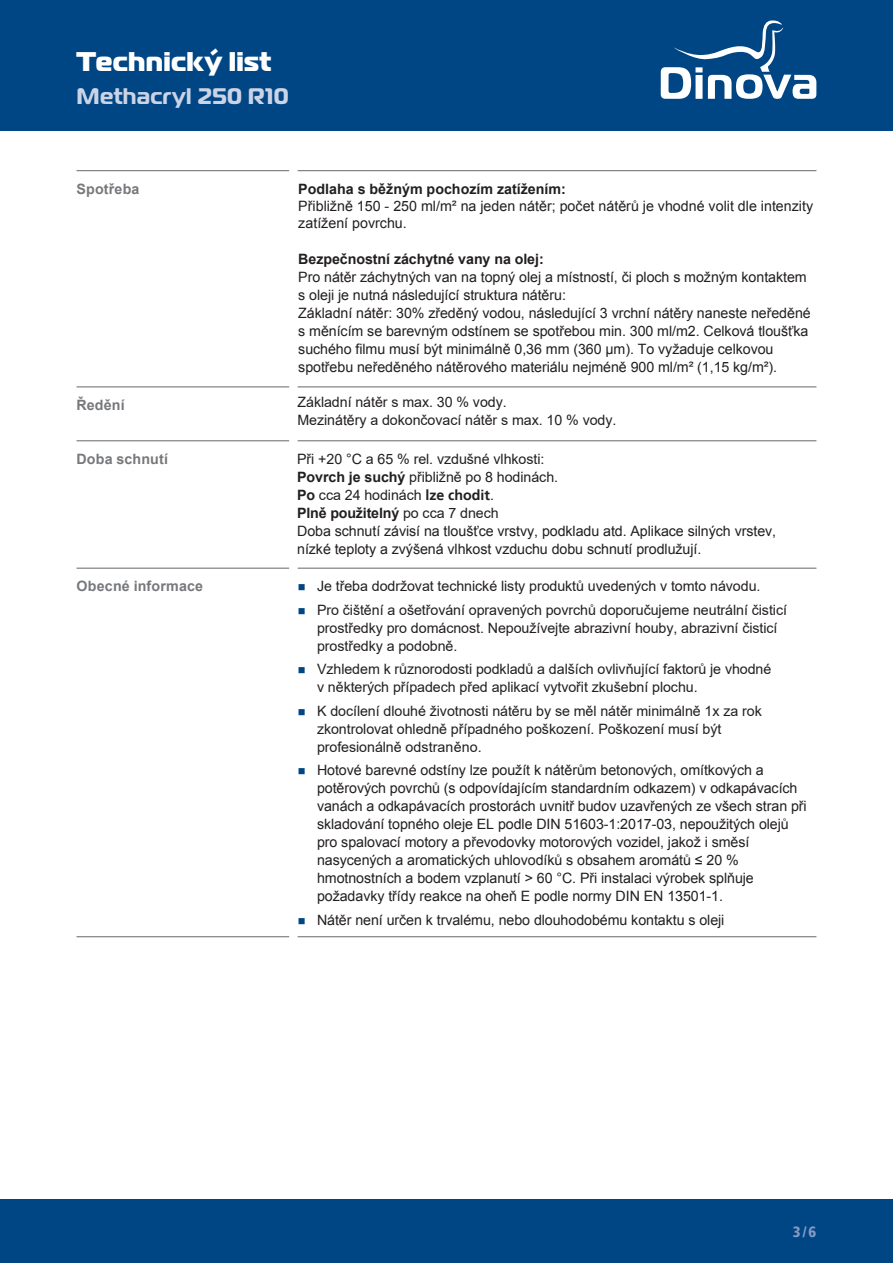
<style>
.page{position:relative;width:893px;height:1263px;background:#fff}
.page>*{position:absolute;margin:0;border:0;box-sizing:border-box;transform-origin:0 0}
.CB_AF_Kopf_TM{font:800 27px "Magistral";letter-spacing:.01em;color:#fff}
.CB_AF_Kopf_Produktname_klein{font:700 22.5px "Magistral";letter-spacing:.015em;color:#cbd3e6}
.t1{font:900 condensed 15px "Frutiger LT";color:#869bc3}
.CB_AF_Text_Standard{font:14.25px/18px "Arial";letter-spacing:-.005em;color:#231f20}
.CB_AF_Text_Standard-2{font:14.25px/18px "Arial";letter-spacing:-.005em;color:#231f20}
.CB_AF_Abschnitt_Ueberschrift{font:700 14.25px "Arial";letter-spacing:.01em;color:#76787b}
.s1{font-weight:700}
.s2{font-style:inherit}
.s3{font-family:"Frutiger LT";font-weight:700}
</style>
<div class="page">
<div style="left:0;top:0;width:893px;height:131px;background:#004684"></div>
<svg style="left:661px;top:20px;width:155px;height:79px"></svg>
<div style="left:0;top:1199px;width:893px;height:64px;background:#004684"></div>
<hr style="left:77px;top:170px;width:212px;height:1px;background:#76787b">
<hr style="left:298px;top:170px;width:518px;height:1px;background:#76787b">
<hr style="left:77px;top:386px;width:212px;height:1px;background:#76787b">
<hr style="left:298px;top:386px;width:518px;height:1px;background:#76787b">
<hr style="left:77px;top:440px;width:212px;height:1px;background:#76787b">
<hr style="left:298px;top:440px;width:518px;height:1px;background:#76787b">
<hr style="left:77px;top:568px;width:212px;height:1px;background:#76787b">
<hr style="left:298px;top:568px;width:518px;height:1px;background:#76787b">
<hr style="left:77px;top:936px;width:212px;height:1px;background:#76787b">
<hr style="left:298px;top:936px;width:518px;height:1px;background:#76787b">
<p class="CB_AF_Kopf_TM" style="left:77px;top:43px;width:196px">Technický list</p>
<p class="CB_AF_Kopf_Produktname_klein" style="left:77px;top:81px;width:214px">Methacryl 250 R10</p>
<p class="CB_AF_Abschnitt_Ueberschrift" style="left:77px;top:179px;width:64px">Spotřeba</p>
<p class="CB_AF_Text_Standard" style="left:298px;top:180px;width:516px;line-height:17.1px"><span class="s1">Podlaha s běžným pochozím zatížením:<br></span>Přibližně 150 - 250 ml/m² na jeden nátěr; počet nátěrů je vhodné volit dle intenzity zatížení povrchu.</p>
<p class="CB_AF_Text_Standard" style="left:298px;top:250px;width:514px"><span class="s1">Bezpečnostní záchytné vany na olej:<br></span>Pro nátěr záchytných van na topný olej a místností, či ploch s možným kontaktem s oleji je nutná následující struktura nátěru:<br>Základní nátěr: 30% zředěný vodou, následující 3 vrchní nátěry naneste neředěné s měnícím se barevným odstínem se spotřebou min. 300 ml/m2. Celková tloušťka suchého filmu musí být minimálně 0,36 mm (360 µm). To vyžaduje celkovou spotřebu neředěného nátěrového materiálu nejméně 900 ml/m² (1,15 kg/m²).</p>
<p class="CB_AF_Abschnitt_Ueberschrift" style="left:77px;top:395px;width:50px">Ředění</p>
<p class="CB_AF_Text_Standard-2" style="left:297px;top:393px;width:320px">Základní nátěr s max. 30 % vody.<br>Mez<span class="s2">inátěry</span> a dokončovací nátěr s max. 10 % vody.</p>
<p class="CB_AF_Abschnitt_Ueberschrift" style="left:77px;top:449px;width:93px">Doba schnutí</p>
<p class="CB_AF_Text_Standard" style="left:297px;top:450px;width:481px"><span class="s2">Při +20 °C a 65 % rel. vzdušné vlhkosti:<br></span><span class="s1">Povrch je suchý</span> <span class="s2">přibližně po 8 hodinách.<br></span><span class="s1">Po</span> <span class="s2">cca 24 hodinách</span> <span class="s3">lze chodit</span><span class="s2">.<br></span><span class="s1">Plně použitelný</span> <span class="s2">po cca 7 dnech<br></span>Doba schnutí závisí na tloušťce vrstvy, podkladu atd. Aplikace silných vrstev, nízké teploty a zvýšená vlhkost vzduchu dobu schnutí prodlužují.</p>
<p class="CB_AF_Abschnitt_Ueberschrift" style="left:77px;top:576px;width:128px">Obecné informace</p>
<p class="CB_AF_Text_Standard-2" style="left:317px;top:574px;width:471px;line-height:23.5px">Je třeba dodržovat technické listy produktů uvedených v tomto návodu.<br>Pro čištění a ošetřování opravených povrchů doporučujeme neutrální čisticí</p>
<p class="CB_AF_Text_Standard-2" style="left:317px;top:619px;width:462px">prostředky pro domácnost. Nepoužívejte abrazivní houby, abrazivní čisticí prostředky a podobně.</p>
<p class="CB_AF_Text_Standard-2" style="left:317px;top:660px;width:456px">Vzhledem k různorodosti podkladů a dalších ovlivňující faktorů je vhodné v některých případech před aplikací vytvořit zkušební plochu.</p>
<p class="CB_AF_Text_Standard-2" style="left:317px;top:702px;width:446px">K docílení dlouhé životnosti nátěru by se měl nátěr minimálně 1x za rok zkontrolovat ohledně případného poškození. Poškození musí být profesionálně odstraněno.</p>
<p class="CB_AF_Text_Standard" style="left:317px;top:761px;width:491px">Hotové barevné odstíny lze použít k nátěrům betonových, omítkových a potěrových povrchů (s odpovídajícím standardním odkazem) v odkapávacích vanách a odkapávacích prostorách uvnitř budov uzavřených ze všech stran při skladování topného oleje EL podle DIN 51603-1:2017-03, nepoužitých olejů pro spalovací motory a převodovky motorových vozidel, jakož i směsí nasycených a aromatických uhlovodíků s obsahem aromátů ≤ 20 % hmotnostních a bodem vzplanutí &gt; 60 °C. Při instalaci výrobek splňuje požadavky třídy reakce na oheň E podle normy DIN EN 13501-1.</p>
<p class="CB_AF_Text_Standard" style="left:317px;top:911px;width:409px">Nátěr není určen k trvalému, nebo dlouhodobému kontaktu s oleji</p>
<p class="t1" style="left:793px;top:1222px;width:25px">3/6</p>
</div>
